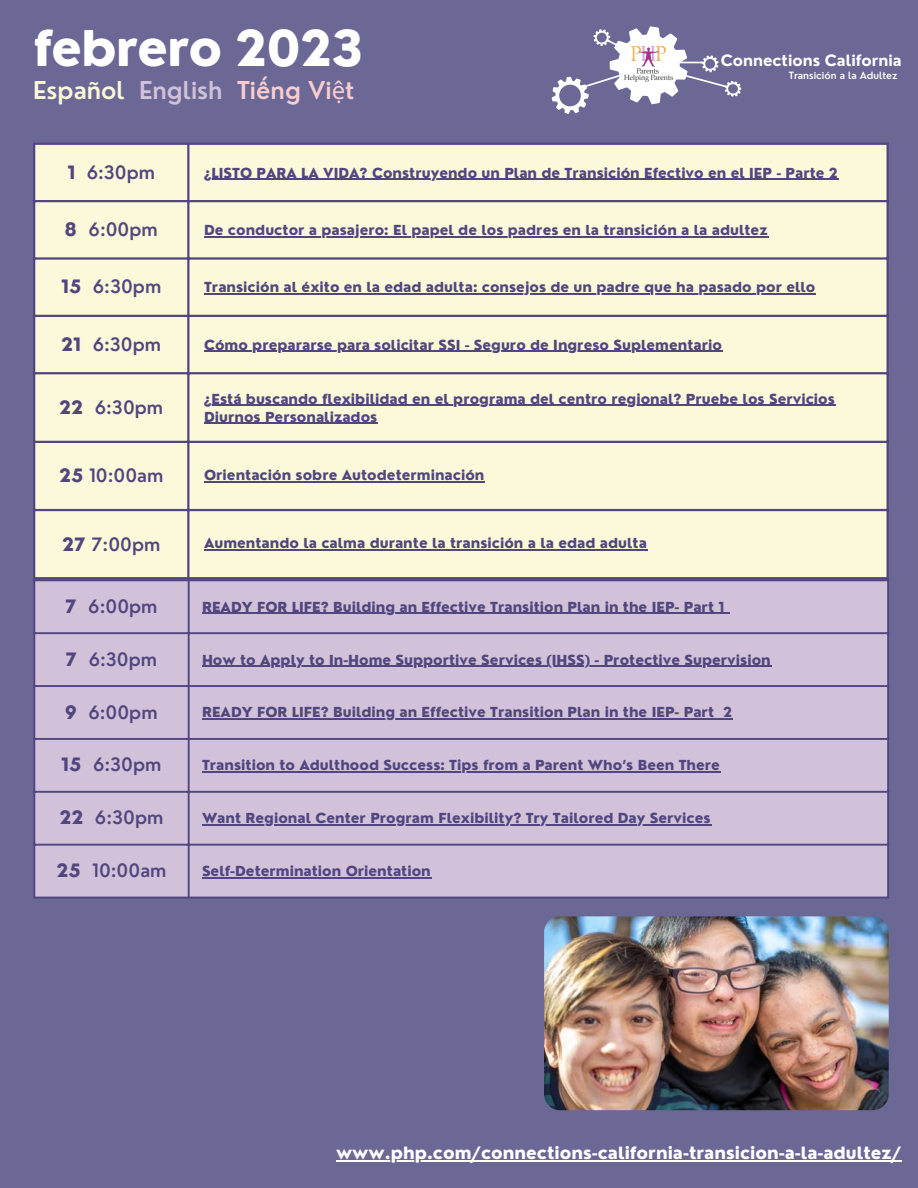
<style>
.page{position:relative;width:918px;height:1188px;background:#6c6896}
.page>*{position:absolute;margin:0;border:0;box-sizing:border-box;transform-origin:0 0}
.t1{font:800 48px "Nourd";letter-spacing:-.025em;color:#fff}
.t2{font:600 24px "Nourd";color:#f7cdd0}
.t3{font:600 18px "Nourd";color:#51467f}
.t4{font:800 16.5px "Nourd";color:#fff}
.t5{font:700 15.15px "Nourd";color:#fff}
.t6{font:800 13.5px/18px "Nourd";color:#51467f}
.t7{font:600 9.9px "Nourd";color:#fff}
.s1{color:#fcf9da}
.s2{color:#d1c2d9}
.s3{font-family:"Noto Sans";font-weight:400}
.s4{font-weight:800}
</style>
<div class="page">
<div style="left:35px;top:145px;width:852px;height:432px;background:#fcf9da"></div>
<hr style="left:204px;top:179px;width:635px;height:1px;background:#51467f">
<hr style="left:204px;top:236px;width:564px;height:1px;background:#51467f">
<hr style="left:204px;top:293px;width:612px;height:1px;background:#51467f">
<hr style="left:204px;top:351px;width:518px;height:1px;background:#51467f">
<hr style="left:204px;top:405px;width:632px;height:1px;background:#51467f">
<hr style="left:204px;top:423px;width:174px;height:1px;background:#51467f">
<hr style="left:204px;top:481px;width:281px;height:1px;background:#51467f">
<hr style="left:204px;top:549px;width:443px;height:2px;background:#51467f">
<hr style="left:33px;top:145px;width:2px;height:432px;background:#51467f">
<hr style="left:187px;top:145px;width:2px;height:432px;background:#51467f">
<hr style="left:887px;top:145px;width:2px;height:432px;background:#51467f">
<hr style="left:33px;top:143px;width:856px;height:2px;background:#51467f">
<hr style="left:33px;top:200px;width:856px;height:2px;background:#51467f">
<hr style="left:33px;top:257px;width:856px;height:3px;background:#51467f">
<hr style="left:33px;top:315px;width:856px;height:2px;background:#51467f">
<hr style="left:33px;top:372px;width:856px;height:2px;background:#51467f">
<hr style="left:33px;top:441px;width:856px;height:2px;background:#51467f">
<hr style="left:33px;top:509px;width:856px;height:2px;background:#51467f">
<hr style="left:33px;top:577px;width:856px;height:2px;background:#51467f">
<hr style="left:336px;top:1160px;width:566px;height:1px;background:#fff">
<svg style="left:551px;top:26px;width:191px;height:88px"></svg>
<div style="left:35px;top:581px;width:852px;height:316px;background:#d1c2d9"></div>
<hr style="left:202px;top:613px;width:523px;height:1px;background:#51467f">
<hr style="left:202px;top:666px;width:569px;height:1px;background:#51467f">
<hr style="left:202px;top:719px;width:513px;height:1px;background:#51467f">
<svg style="left:715px;top:719px;width:17px;height:1px"></svg>
<hr style="left:202px;top:771px;width:518px;height:2px;background:#51467f">
<hr style="left:202px;top:824px;width:509px;height:1px;background:#51467f">
<hr style="left:202px;top:877px;width:229px;height:1px;background:#51467f">
<hr style="left:33px;top:581px;width:2px;height:316px;background:#51467f">
<hr style="left:188px;top:581px;width:2px;height:316px;background:#51467f">
<hr style="left:887px;top:581px;width:2px;height:316px;background:#51467f">
<hr style="left:33px;top:579px;width:856px;height:2px;background:#51467f">
<hr style="left:33px;top:632px;width:856px;height:2px;background:#51467f">
<hr style="left:33px;top:685px;width:856px;height:2px;background:#51467f">
<hr style="left:33px;top:738px;width:856px;height:2px;background:#51467f">
<hr style="left:33px;top:791px;width:856px;height:2px;background:#51467f">
<hr style="left:33px;top:844px;width:856px;height:2px;background:#51467f">
<hr style="left:33px;top:897px;width:856px;height:2px;background:#51467f">
<img style="left:544px;top:916px;width:345px;height:194px;border-radius:16px">
<h1 class="t1" style="left:33px;top:18px;width:332px">febrero 2023</h1>
<h2 class="t2" style="left:33px;top:75px;width:323px"><span class="s1">Español</span> <span class="s2">English</span> Tiếng Vi<span class="s3">ệ</span>t</h2>
<p class="t5" style="left:721px;top:51px;width:182px">Connections California</p>
<p class="t7" style="left:789px;top:69px;width:110px">Transición a la Adultez</p>
<h3 class="t3" style="left:67px;top:161px;width:89px"><span class="s4">1</span> 6:30pm</h3>
<p class="t6" style="left:204px;top:163px;width:635px">¿LISTO PARA LA VIDA? Construyendo un Plan de Transición Efectivo en el IEP - Parte 2</p>
<h3 class="t3" style="left:65px;top:218px;width:95px"><span class="s4">8</span> 6:00pm</h3>
<p class="t6" style="left:204px;top:221px;width:565px">De conductor a pasajero: El papel de los padres en la transición a la adultez</p>
<h3 class="t3" style="left:61px;top:275px;width:102px"><span class="s4">15</span> 6:30pm</h3>
<p class="t6" style="left:204px;top:278px;width:613px">Transición al éxito en la edad adulta: consejos de un padre que ha pasado por ello</p>
<h3 class="t3" style="left:61px;top:333px;width:101px"><span class="s4">21</span> 6:30pm</h3>
<p class="t6" style="left:204px;top:336px;width:519px">Cómo prepararse para solicitar SSI - Seguro de Ingreso Suplementario</p>
<h3 class="t3" style="left:59px;top:396px;width:106px"><span class="s4">22</span> 6:30pm</h3>
<p class="t6" style="left:204px;top:390px;width:632px">¿Está buscando flexibilidad en el programa del centro regional? Pruebe los Servicios<br>Diurnos Personalizados</p>
<h3 class="t3" style="left:59px;top:464px;width:106px"><span class="s4">25</span> 10:00am</h3>
<p class="t6" style="left:204px;top:466px;width:282px">Orientación sobre Autodeterminación</p>
<h3 class="t3" style="left:62px;top:533px;width:100px"><span class="s4">27</span> 7:00pm</h3>
<p class="t6" style="left:204px;top:534px;width:444px">Aumentando la calma durante la transición a la edad adulta</p>
<h3 class="t3" style="left:65px;top:595px;width:94px"><span class="s4">7</span> 6:00pm</h3>
<p class="t6" style="left:202px;top:598px;width:524px">READY FOR LIFE? Building an Effective Transition Plan in the IEP- Part 1</p>
<h3 class="t3" style="left:66px;top:648px;width:93px"><span class="s4">7</span> 6:30pm</h3>
<p class="t6" style="left:202px;top:650px;width:570px">How to Apply to In-Home Supportive Services (IHSS) - Protective Supervision</p>
<h3 class="t3" style="left:65px;top:701px;width:94px"><span class="s4">9</span> 6:00pm</h3>
<p class="t6" style="left:202px;top:703px;width:532px">READY FOR LIFE? Building an Effective Transition Plan in the IEP- Part 2</p>
<h3 class="t3" style="left:61px;top:753px;width:102px"><span class="s4">15</span> 6:30pm</h3>
<p class="t6" style="left:202px;top:756px;width:520px">Transition to Adulthood Success: Tips from a Parent Who’s Been There</p>
<h3 class="t3" style="left:59px;top:806px;width:106px"><span class="s4">22</span> 6:30pm</h3>
<p class="t6" style="left:202px;top:809px;width:510px">Want Regional Center Program Flexibility? Try Tailored Day Services</p>
<h3 class="t3" style="left:56px;top:859px;width:112px"><span class="s4">25</span> 10:00am</h3>
<p class="t6" style="left:202px;top:862px;width:230px">Self-Determination Orientation</p>
<p class="t4" style="left:336px;top:1143px;width:567px">www.php.com/connections-california-transicion-a-la-adultez/</p>
</div>
